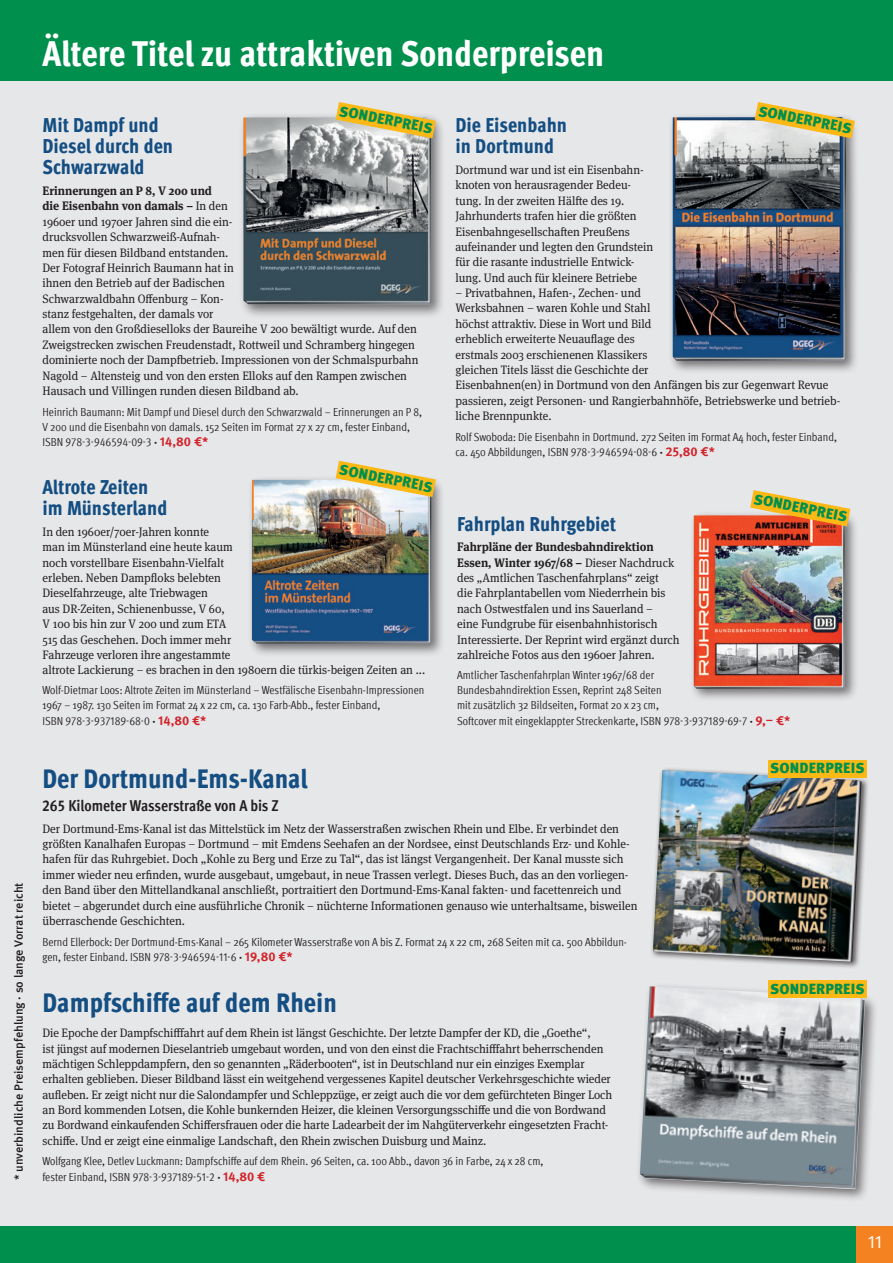
<style>
.page{position:relative;width:893px;height:1263px;background:#fff}
.page>*{position:absolute;margin:0;border:0;box-sizing:border-box;transform-origin:0 0}
.t1{font:800 condensed 36px "Meta Pro";color:#fff}
.Neuheit_Buchtitel_Meta{font:800 condensed 27px "Meta Pro";color:#144e82}
.VP_Buchtitel_Meta{font:800 condensed 20.25px/21px "Meta Pro";color:#144e82}
.t2{font:18px "Meta Pro";color:#fff}
.Neuheit_SL_Meta{font:700 condensed 15.75px "Meta Pro";letter-spacing:-.005em;color:#231f20}
.t3{font:900 14.55px "Meta Pro";letter-spacing:.01em;color:#008f4d}
.VP_FT_Meta{font:12.15px/15.3px "Meta Serif Pro";color:#231f20;scale:.95 1}
.VP_Stats_Meta{font:500 12px "Meta Pro";color:#231f20}
.VP_Stats_Meta-2{font:condensed 11.7px/15.3px "Meta Pro";color:#231f20}
.s1{font-weight:700}
.s2{font-weight:700;font-stretch:normal}
.s3{font-weight:700;font-stretch:normal;font-size:12.75px;color:#d1232a}
</style>
<div class="page">
<div style="left:0;top:73px;width:893px;height:1190px;background:#e6e7e9"></div>
<div style="left:0;top:1227px;width:893px;height:36px;background:#008f4d"></div>
<div style="left:857px;top:1227px;width:36px;height:36px;background:#f58220"></div>
<div style="left:0;top:0;width:893px;height:81px;background:#008f4d"></div>
<div style="left:650px;top:767px;width:219px;height:202px;background:#231f20;opacity:.75"></div>
<img style="left:653px;top:770px;width:209px;height:192px">
<div style="left:636px;top:982px;width:243px;height:221px;background:#231f20;opacity:.6"></div>
<img style="left:640px;top:986px;width:225px;height:203px">
<div style="left:668px;top:112px;width:192px;height:262px;background:#231f20;opacity:.6"></div>
<img style="left:673px;top:117px;width:173px;height:244px">
<div style="left:239px;top:113px;width:206px;height:206px;background:#231f20;opacity:.6"></div>
<img style="left:243px;top:117px;width:188px;height:187px">
<div style="left:247px;top:475px;width:198px;height:182px;background:#231f20;opacity:.6"></div>
<img style="left:252px;top:480px;width:179px;height:163px">
<div style="left:689px;top:511px;width:169px;height:191px;background:#231f20;opacity:.6"></div>
<img style="left:694px;top:515px;width:151px;height:174px">
<svg style="left:336px;top:461px;width:100px;height:36px"></svg>
<svg style="left:750px;top:490px;width:100px;height:36px"></svg>
<div style="left:768px;top:760px;width:99px;height:17px;background:#fcb814"></div>
<div style="left:768px;top:980px;width:99px;height:18px;background:#fcb814"></div>
<svg style="left:336px;top:102px;width:100px;height:36px"></svg>
<svg style="left:755px;top:102px;width:100px;height:36px"></svg>
<p class="VP_Stats_Meta" style="left:10px;top:1180px;width:299px;rotate:-90deg">* unverbindliche Preisempfehlung · so lange Vorrat reicht</p>
<p class="t1" style="left:43px;top:26px;width:563px">Ältere Titel zu attraktiven Sonderpreisen</p>
<p class="t3" style="left:342px;top:99px;width:96px;rotate:11deg">SONDERPREIS</p>
<p class="t3" style="left:761px;top:99px;width:96px;rotate:11deg">SONDERPREIS</p>
<p class="VP_Buchtitel_Meta" style="left:43px;top:114px;width:132px">Mit Dampf und<br>Diesel durch den<br>Schwarzwald</p>
<p class="VP_FT_Meta" style="left:43px;top:183px;width:397px"><span class="s1">Erinnerungen an P 8, V 200 und<br>die Eisenbahn von damals –</span> In den<br>1960er und 1970er Jahren sind die ein-<br>drucksvollen Schwarzweiß-Aufnah-<br>men für diesen Bildband entstanden.<br>Der Fotograf Heinrich Baumann hat in<br>ihnen den Betrieb auf der Badischen<br>Schwarzwaldbahn Offenburg – Kon-<br>stanz festgehalten, der damals vor<br>allem von den Großdieselloks der Baureihe V 200 bewältigt wurde. Auf den Zweigstrecken zwischen Freudenstadt, Rottweil und Schramberg hingegen dominierte noch der Dampfbetrieb. Impressionen von der Schmalspurbahn Nagold – Altensteig und von den ersten Elloks auf den Rampen zwischen Hausach und Villingen runden diesen Bildband ab.</p>
<p class="VP_Stats_Meta-2" style="left:43px;top:403px;width:381px">Heinrich Baumann: Mit Dampf und Diesel durch den Schwarzwald – Erinnerungen an P 8,<br>V 200 und die Eisenbahn von damals. 152 Seiten im Format 27 x 27 cm, fester Einband,<br>ISBN 978-3-946594-09-3 <span class="s2">·</span> <span class="s3">14,80 €*</span></p>
<p class="VP_Buchtitel_Meta" style="left:43px;top:476px;width:126px">Altrote Zeiten im Münsterland</p>
<p class="VP_FT_Meta" style="left:43px;top:523px;width:404px">In den 1960er/70er-Jahren konnte<br>man im Münsterland eine heute kaum<br>noch vorstellbare Eisenbahn-Vielfalt<br>erleben. Neben Dampfloks belebten<br>Dieselfahrzeuge, alte Triebwagen<br>aus DR-Zeiten, Schienenbusse, V 60,<br>V 100 bis hin zur V 200 und zum ETA<br>515 das Geschehen. Doch immer mehr<br>Fahrzeuge verloren ihre angestammte<br>altrote Lackierung – es brachen in den 1980ern die türkis-beigen Zeiten an ...</p>
<p class="VP_Stats_Meta-2" style="left:43px;top:681px;width:383px">Wolf-Dietmar Loos: Altrote Zeiten im Münsterland – Westfälische Eisenbahn-Impressionen<br>1967 – 1987. 130 Seiten im Format 24 x 22 cm, ca. 130 Farb-Abb., fester Einband,<br>ISBN 978-3-937189-68-0 <span class="s2">·</span> <span class="s3">14,80 €*</span></p>
<p class="VP_Buchtitel_Meta" style="left:455px;top:114px;width:113px">Die Eisenbahn in Dortmund</p>
<p class="VP_FT_Meta" style="left:455px;top:162px;width:210px">Dortmund war und ist ein Eisenbahn&shy;knoten von herausragender Bedeu&shy;tung. In der zweiten Hälfte des 19.<br>Jahrhunderts trafen hier die größten Eisenbahngesellschaften Preußens aufeinander und legten den Grundstein für die rasante industrielle Entwick&shy;lung. Und auch für kleinere Betriebe</p>
<p class="VP_FT_Meta" style="left:455px;top:285px;width:407px">– Privatbahnen, Hafen-, Zechen- und<br>Werksbahnen – waren Kohle und Stahl<br>höchst attraktiv. Diese in Wort und Bild<br>erheblich erweiterte Neuauflage des<br>erstmals 2003 erschienenen Klassikers<br>gleichen Titels lässt die Geschichte der<br>Eisenbahnen(en) in Dortmund von den Anfängen bis zur Gegenwart Revue passieren, zeigt Personen- und Rangierbahnhöfe, Betriebswerke und betrieb&shy;liche Brennpunkte.</p>
<p class="VP_Stats_Meta-2" style="left:455px;top:428px;width:383px">Rolf Swoboda: Die Eisenbahn in Dortmund. 272 Seiten im Format A4 hoch, fester Einband, ca. 450 Abbildungen, ISBN 978-3-946594-08-6 <span class="s2">·</span> <span class="s3">25,80 €*</span></p>
<p class="t3" style="left:342px;top:458px;width:96px;rotate:11deg">SONDERPREIS</p>
<p class="t3" style="left:756px;top:487px;width:96px;rotate:11deg">SONDERPREIS</p>
<p class="VP_Buchtitel_Meta" style="left:457px;top:512px;width:160px">Fahrplan Ruhrgebiet</p>
<p class="VP_FT_Meta" style="left:457px;top:539px;width:236px"><span class="s1">Fahrpläne der Bundesbahndirektion Essen, Winter 1967/68 –</span> Dieser Nachdruck des „Amtlichen Taschenfahrplans“ zeigt<br>die Fahrplantabellen vom Niederrhein bis nach Ostwestfalen und ins Sauerland –<br>eine Fundgrube für eisenbahnhistorisch Interessierte. Der Reprint wird ergänzt durch zahlreiche Fotos aus den 1960er Jahren.</p>
<p class="VP_Stats_Meta-2" style="left:457px;top:666px;width:335px">Amtlicher Taschenfahrplan Winter 1967/68 der<br>Bundesbahndirektion Essen, Reprint 248 Seiten<br>mit zusätzlich 32 Bildseiten, Format 20 x 23 cm,<br>Softcover mit eingeklappter Streckenkarte, ISBN 978-3-937189-69-7 <span class="s2">·</span> <span class="s3">9,– €*</span></p>
<p class="Neuheit_Buchtitel_Meta" style="left:43px;top:758px;width:267px">Der Dortmund-Ems-Kanal</p>
<p class="Neuheit_SL_Meta" style="left:43px;top:793px;width:238px">265 Kilometer Wasserstraße von A bis Z</p>
<p class="VP_FT_Meta" style="left:43px;top:820px;width:628px">Der Dortmund-Ems-Kanal ist das Mittelstück im Netz der Wasserstraßen zwischen Rhein und Elbe. Er verbindet den größten Kanalhafen Europas – Dortmund – mit Emdens Seehafen an der Nordsee, einst Deutschlands Erz- und Kohle&shy;hafen für das Ruhrgebiet. Doch „Kohle zu Berg und Erze zu Tal“, das ist längst Vergangenheit. Der Kanal musste sich immer wieder neu erfinden, wurde ausgebaut, umgebaut, in neue Trassen verlegt. Dieses Buch, das an den vorliegen&shy;den Band über den Mittellandkanal anschließt, portraitiert den Dortmund-Ems-Kanal fakten- und facettenreich und bietet – abgerundet durch eine ausführliche Chronik – nüchterne Informationen genauso wie unterhaltsame, bisweilen überraschende Geschichten.</p>
<p class="VP_Stats_Meta-2" style="left:43px;top:933px;width:586px">Bernd Ellerbock: Der Dortmund-Ems-Kanal – 265 Kilometer Wasserstraße von A bis Z. Format 24 x 22 cm, 268 Seiten mit ca. 500 Abbildun&shy;gen, fester Einband. ISBN 978-3-946594-11-6 <span class="s2">·</span> <span class="s3">19,80 €*</span></p>
<p class="Neuheit_Buchtitel_Meta" style="left:43px;top:982px;width:296px">Dampfschiffe auf dem Rhein</p>
<p class="VP_FT_Meta" style="left:43px;top:1025px;width:601px">Die Epoche der Dampfschifffahrt auf dem Rhein ist längst Geschichte. Der letzte Dampfer der KD, die „Goethe“,<br>ist jüngst auf modernen Dieselantrieb umgebaut worden, und von den einst die Frachtschifffahrt beherrschenden mächtigen Schleppdampfern, den so genannten „Räderbooten“, ist in Deutschland nur ein einziges Exemplar erhalten geblieben. Dieser Bildband lässt ein weitgehend vergessenes Kapitel deutscher Verkehrsgeschichte wieder aufleben. Er zeigt nicht nur die Salondampfer und Schleppzüge, er zeigt auch die vor dem gefürchteten Binger Loch an Bord kommenden Lotsen, die Kohle bunkernden Heizer, die kleinen Versorgungsschiffe und die von Bordwand zu Bordwand einkaufenden Schiffersfrauen oder die harte Ladearbeit der im Nahgüterverkehr eingesetzten Fracht&shy;schiffe. Und er zeigt eine einmalige Landschaft, den Rhein zwischen Duisburg und Mainz.</p>
<p class="VP_Stats_Meta-2" style="left:43px;top:1153px;width:502px">Wolfgang Klee, Detlev Luckmann: Dampfschiffe auf dem Rhein. 96 Seiten, ca. 100 Abb., davon 36 in Farbe, 24 x 28 cm, fester Einband, ISBN 978-3-937189-51-2 <span class="s2">·</span> <span class="s3">14,80 €</span></p>
<p class="t3" style="left:770px;top:756px;width:96px">SONDERPREIS</p>
<p class="t3" style="left:770px;top:977px;width:96px">SONDERPREIS</p>
<p class="t2" style="left:868px;top:1228px;width:16px">11</p>
</div>
